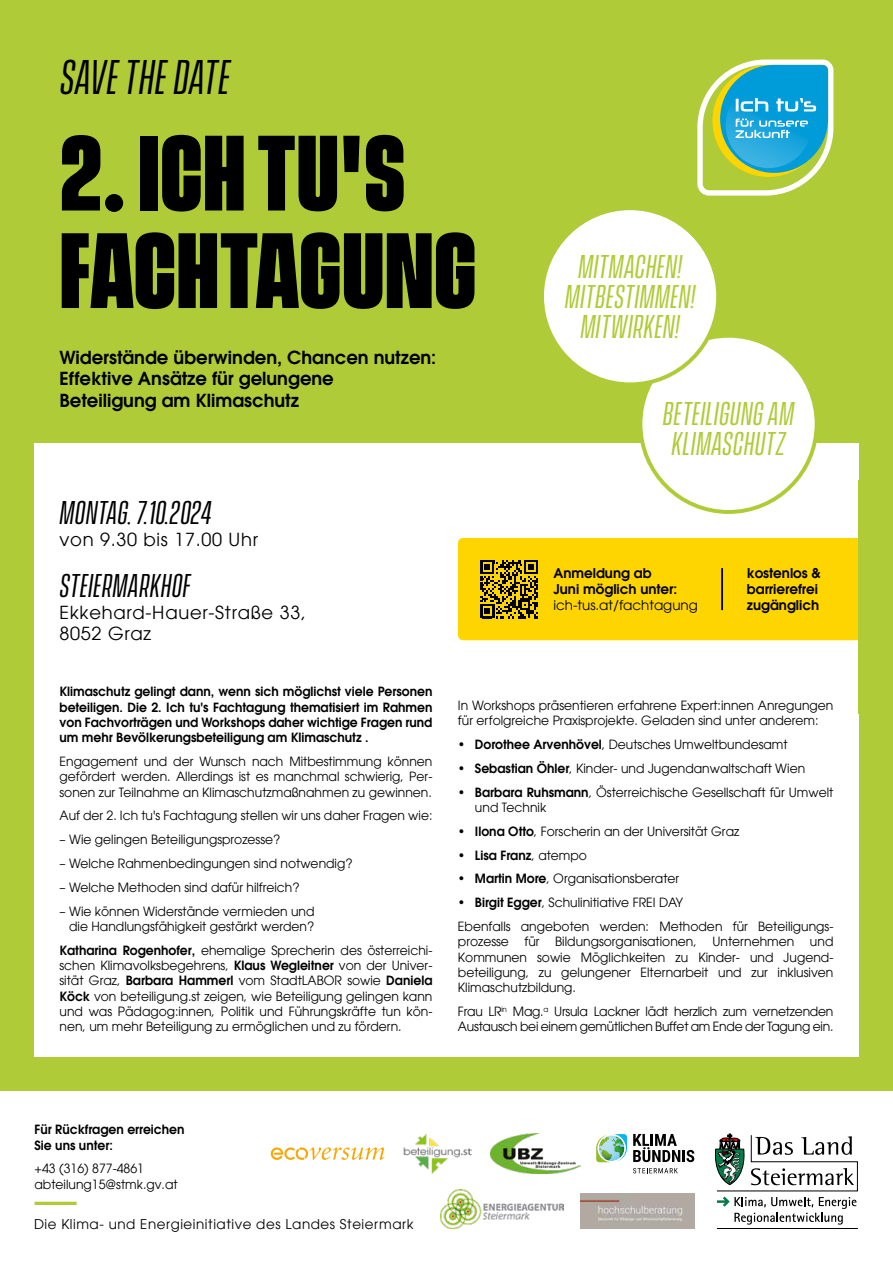
<style>
.page{position:relative;width:893px;height:1263px;background:#fff}
.page>*{position:absolute;margin:0;border:0;box-sizing:border-box;transform-origin:0 0}
.t1{font:800 97.5px/97.5px "Vanguard CF";letter-spacing:.01em;color:#000}
.t2{font:italic 44.4px "Vanguard CF";color:#000}
.t3{font:italic 30px/30px "Vanguard CF";letter-spacing:.01em;color:#afcb37}
.t4{font:italic 30px "Vanguard CF";letter-spacing:.01em;color:#000}
.t5{font:600 18px/21.6px "Avant Garde LT";color:#000}
.t6{font:18px/21.6px "Avant Garde LT";letter-spacing:.04em;color:#000}
.t7{font:600 13.5px/16.2px "Avant Garde LT";color:#000}
.t8{font:13.5px "Avant Garde LT";letter-spacing:.04em;color:#000}
.t9{font:13.5px "Avant Garde LT";color:#000}
.t10{font:12.75px/15.3px "Avant Garde LT";color:#000}
.t11{font:600 12.75px/15.3px "Avant Garde LT";color:#000;text-align:justify}
.t12{font:12.75px/15.3px "Avant Garde LT";letter-spacing:-.02em;color:#000}
.s1{font-weight:600}
.s2{font-weight:400}
</style>
<div class="page">
<div style="left:0;top:0;width:893px;height:1091px;background:#afcb37"></div>
<div style="left:34px;top:34px;width:825px;height:1023px;background:#fff"></div>
<div style="left:0;top:0;width:893px;height:442px;background:#afcb37"></div>
<hr style="left:35px;top:1202px;width:42px;height:3px;background:#afcb37">
<svg style="left:697px;top:60px;width:136px;height:136px"></svg>
<hr style="left:717px;top:1228px;width:141px;height:1px;background:#000">
<svg style="left:715px;top:1134px;width:143px;height:90px"></svg>
<svg style="left:633px;top:1168px;width:45px;height:5px"></svg>
<svg style="left:596px;top:1134px;width:31px;height:28px"></svg>
<svg style="left:633px;top:1134px;width:61px;height:28px"></svg>
<img style="left:491px;top:1134px;width:89px;height:39px">
<svg style="left:271px;top:1147px;width:113px;height:13px"></svg>
<div style="left:640px;top:336px;width:177px;height:176px;background:#fff;border-radius:50%"></div>
<div style="left:638px;top:334px;width:181px;height:180px;border:4px solid #afcb37;border-radius:50%"></div>
<div style="left:542px;top:208px;width:176px;height:176px;background:#fff;border-radius:50%"></div>
<div style="left:540px;top:206px;width:180px;height:180px;border:4px solid #afcb37;border-radius:50%"></div>
<img style="left:404px;top:1134px;width:67px;height:39px">
<img style="left:441px;top:1189px;width:123px;height:40px">
<div style="left:458px;top:538px;width:401px;height:102px;background:#ffd500"></div>
<hr style="left:721px;top:568px;width:2px;height:42px;background:#000">
<img style="left:580px;top:1193px;width:114px;height:36px">
<h2 class="t2" style="left:60px;top:51px;width:172px">SAVE THE DATE</h2>
<h1 class="t1" style="left:60px;top:126px;width:418px">2. ICH TU'S<br>FACHTAGUNG</h1>
<h3 class="t5" style="left:60px;top:346px;width:378px">Widerstände überwinden, Chancen nutzen:<br>Effektive Ansätze für gelungene<br>Beteiligung am Klimaschutz</h3>
<h3 class="t4" style="left:60px;top:495px;width:154px">MONTAG, 7.10.2024</h3>
<h3 class="t6" style="left:60px;top:528px;width:200px">von 9.30 bis 17.00 Uhr</h3>
<h3 class="t4" style="left:60px;top:568px;width:133px">STEIERMARKHOF</h3>
<h3 class="t6" style="left:60px;top:601px;width:248px">Ekkehard-Hauer-Straße 33,<br>8052 Graz</h3>
<h3 class="t3" style="left:565px;top:252px;width:132px;text-align:center">MITMACHEN!<br>MITBESTIMMEN!<br>MITWIRKEN!</h3>
<h3 class="t3" style="left:663px;top:399px;width:133px">BETEILIGUNG AM<br>KLIMASCHUTZ</h3>
<p class="t7" style="left:553px;top:565px;width:125px">Anmeldung ab<br>Juni möglich unter:</p>
<p class="t9" style="left:553px;top:597px;width:146px">ich-tus.at/fachtagung</p>
<p class="t7" style="left:747px;top:565px;width:75px">kostenlos &amp; barrierefrei zugänglich</p>
<p class="t11" style="left:60px;top:684px;width:374px">Klimaschutz gelingt dann, wenn sich möglichst viele Personen beteiligen. Die 2. Ich tu's Fachtagung thematisiert im Rahmen von Fachvorträgen und Workshops daher wichtige Fragen rund um mehr Bevölkerungsbeteiligung am Klimaschutz .</p>
<p class="t10" style="left:60px;top:754px;width:374px;text-align:justify">Engagement und der Wunsch nach Mitbestimmung können gefördert werden. Allerdings ist es manchmal schwierig, Per&shy;sonen zur Teilnahme an Klimaschutzmaßnahmen zu gewinnen.</p>
<p class="t10" style="left:60px;top:808px;width:374px">Auf der 2. Ich tu's Fachtagung stellen wir uns daher Fragen wie:</p>
<p class="t10" style="left:60px;top:832px;width:222px">– Wie gelingen Beteiligungsprozesse?</p>
<p class="t10" style="left:60px;top:856px;width:295px">– Welche Rahmenbedingungen sind notwendig?</p>
<p class="t10" style="left:60px;top:879px;width:242px">– Welche Methoden sind dafür hilfreich?</p>
<p class="t10" style="left:60px;top:903px;width:257px;text-align:right">– Wie können Widerstände vermieden und die Handlungsfähigkeit gestärkt werden?</p>
<p class="t10" style="left:60px;top:942px;width:374px;text-align:justify"><span class="s1">Katharina Rogenhofer,</span> ehemalige Sprecherin des österreichi&shy;schen Klimavolksbegehrens, <span class="s1">Klaus Wegleitner</span> von der Univer&shy;sität Graz, <span class="s1">Barbara Hammerl</span> vom StadtLABOR sowie <span class="s1">Daniela Köck</span> von beteiligung.st zeigen, wie Beteiligung gelingen kann und was Pädagog:innen, Politik und Führungskräfte tun kön&shy;nen, um mehr Beteiligung zu ermöglichen und zu fördern.</p>
<p class="t10" style="left:458px;top:697px;width:377px">In Workshops präsentieren erfahrene Expert:innen Anregungen für erfolgreiche Praxisprojekte. Geladen sind unter anderem:</p>
<p class="t10" style="left:458px;top:737px;width:331px"><span class="s1">• Dorothee Arvenhövel</span>, Deutsches Umweltbundesamt</p>
<p class="t10" style="left:458px;top:760px;width:349px"><span class="s1">• Sebastian Öhler</span>, Kinder- und Jugendanwaltschaft Wien</p>
<p class="t10" style="left:475px;top:784px;width:360px;text-indent:-17px"><span class="s1">• Barbara Ruhsmann</span>, Österreichische Gesellschaft für Umwelt und Technik</p>
<p class="t10" style="left:458px;top:823px;width:283px"><span class="s1">• Ilona Otto</span>, Forscherin an der Universität Graz</p>
<p class="t11" style="left:458px;top:847px;width:131px">• Lisa Franz<span class="s2">, atempo</span></p>
<p class="t10" style="left:458px;top:871px;width:223px"><span class="s1">• Martin More</span>, Organisationsberater</p>
<p class="t10" style="left:458px;top:890px;width:377px;line-height:23.9px"><span class="s1">• Birgit Egger</span>, Schulinitiative FREI DAY<br>Ebenfalls angeboten werden: Methoden für Beteiligungs-</p>
<p class="t10" style="left:458px;top:934px;width:377px;text-align:justify">prozesse für Bildungsorganisationen, Unternehmen und Kommunen sowie Möglichkeiten zu Kinder- und Jugend&shy;beteiligung, zu gelungener Elternarbeit und zur inklusiven Klimaschutzbildung.</p>
<p class="t12" style="left:458px;top:1004px;width:377px">Frau LR<sup>in</sup> Mag.<sup>a</sup> Ursula Lackner lädt herzlich zum vernetzenden<br>Austausch bei einem gemütlichen Buffet am Ende der Tagung ein.</p>
<p class="t11" style="left:35px;top:1122px;width:151px">Für Rückfragen erreichen<br>Sie uns unter:</p>
<p class="t10" style="left:35px;top:1161px;width:145px">+43 (316) 877-4861 abteilung15@stmk.gv.at</p>
<p class="t8" style="left:34px;top:1216px;width:381px">Die Klima- und Energieinitiative des Landes Steiermark</p>
</div>
